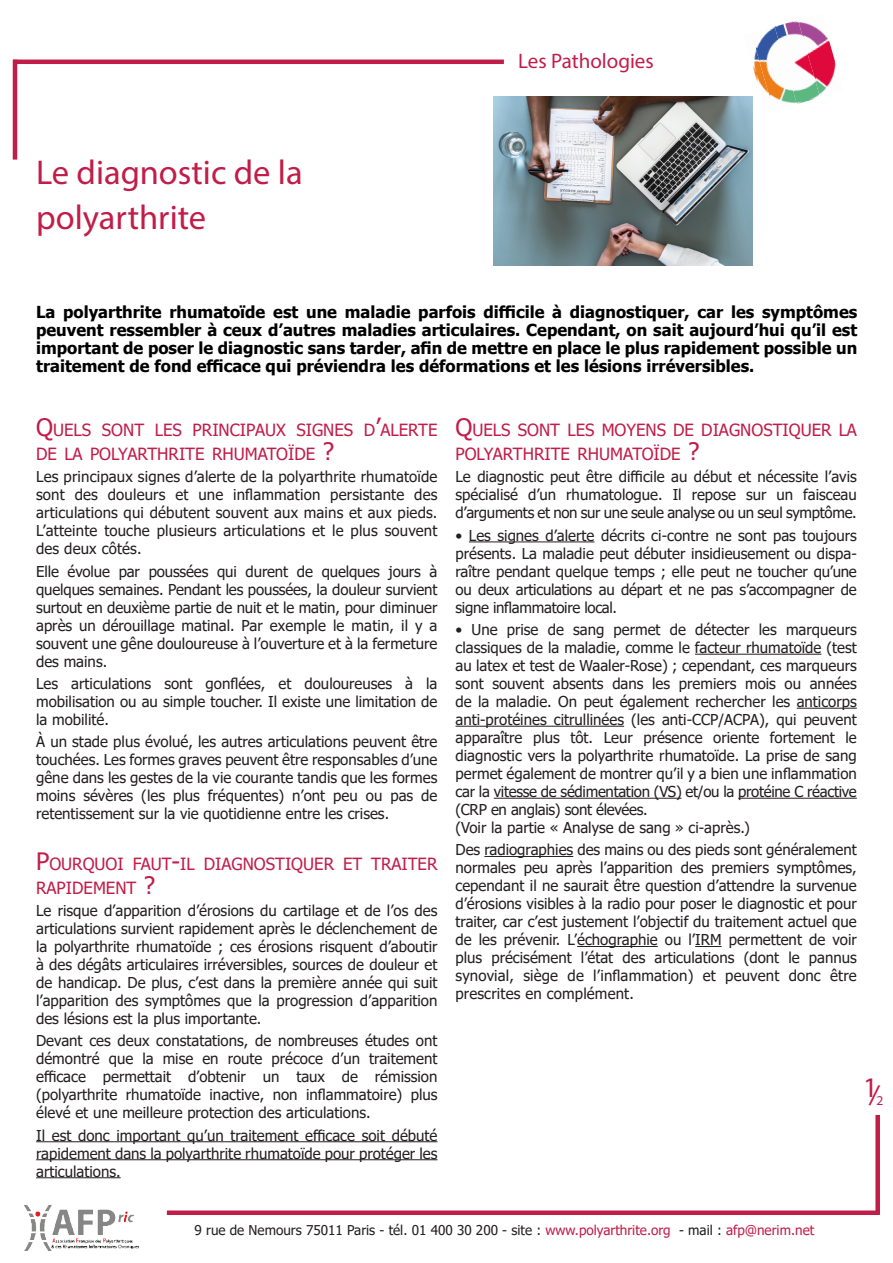
<style>
.page{position:relative;width:893px;height:1263px;background:#fff}
.page>*{position:absolute;margin:0;border:0;box-sizing:border-box;transform-origin:0 0}
.t1{font:34.5px/45px "Myriad Pro";color:#c11d49}
.t2{font:28.5px "Myriad Pro";color:#c11d49}
.t3{font:21px "Myriad Pro";color:#c11d49}
.titre{font:16.8px/24px "Tahoma";color:#c11d49}
.t4{font:700 16.5px/18px "Tahoma";color:#000001;text-align:justify}
.Style_de_paragraphe{font:15px/18px "Tahoma";color:#231f20;text-align:justify}
.t5{font:13.5px "Tahoma";color:#231f20}
.t6{font:13.5px "Myriad Pro";color:#c11d49}
.s1{font-size:24px}
.s2{color:#c11d49}
</style>
<div class="page">
<hr style="left:36px;top:1141px;width:401px;height:1px;background:#231f20">
<hr style="left:36px;top:1159px;width:401px;height:1px;background:#231f20">
<hr style="left:36px;top:1177px;width:85px;height:1px;background:#231f20">
<hr style="left:469px;top:541px;width:125px;height:1px;background:#231f20">
<hr style="left:695px;top:654px;width:126px;height:1px;background:#231f20">
<hr style="left:797px;top:708px;width:60px;height:1px;background:#231f20">
<hr style="left:455px;top:726px;width:169px;height:1px;background:#231f20">
<hr style="left:494px;top:798px;width:187px;height:1px;background:#231f20">
<hr style="left:738px;top:798px;width:119px;height:1px;background:#231f20">
<hr style="left:484px;top:856px;width:89px;height:1px;background:#231f20">
<hr style="left:577px;top:946px;width:81px;height:1px;background:#231f20">
<svg style="left:695px;top:946px;width:27px;height:1px"></svg>
<hr style="left:13px;top:60px;width:491px;height:4px;background:#c11d49">
<hr style="left:13px;top:60px;width:4px;height:100px;background:#c11d49">
<div style="left:167px;top:1210px;width:713px;height:5px;background:#c11d49"></div>
<div style="left:875px;top:1115px;width:5px;height:100px;background:#c11d49"></div>
<img style="left:24px;top:1205px;width:114px;height:45px">
<img style="left:493px;top:97px;width:260px;height:168px">
<img style="left:820px;top:30px;width:16px;height:64px">
<img style="left:775px;top:21px;width:45px;height:83px">
<img style="left:766px;top:27px;width:31px;height:77px">
<img style="left:744px;top:33px;width:30px;height:80px">
<p class="t3" style="left:518px;top:48px;width:137px">Les Pathologies</p>
<p class="t1" style="left:36px;top:150px;width:268px">Le diagnostic de la polyarthrite</p>
<p class="t4" style="left:36px;top:304px;width:823px">La polyarthrite rhumatoïde est une maladie parfois difficile à diagnostiquer, car les symptômes peuvent ressembler à ceux d’autres maladies articulaires. Cependant, on sait aujourd’hui qu’il est important de poser le diagnostic sans tarder, afin de mettre en place le plus rapidement possible un traitement de fond efficace qui préviendra les déformations et les lésions irréversibles.</p>
<p class="titre" style="left:36px;top:419px;width:403px"><span class="s1">Q</span>UELS SONT LES PRINCIPAUX SIGNES D<span class="s1">’</span>ALERTE<br>DE LA POLYARTHRITE RHUMATOÏDE <span class="s1">?</span></p>
<p class="Style_de_paragraphe" style="left:36px;top:469px;width:403px">Les principaux signes d’alerte de la polyarthrite rhumatoïde sont des douleurs et une inflammation persistante des articulations qui débutent souvent aux mains et aux pieds.<br>L’atteinte touche plusieurs articulations et le plus souvent des deux côtés.</p>
<p class="Style_de_paragraphe" style="left:36px;top:563px;width:403px">Elle évolue par poussées qui durent de quelques jours à quelques semaines. Pendant les poussées, la douleur survient surtout en deuxième partie de nuit et le matin, pour diminuer après un dérouillage matinal. Par exemple le matin, il y a souvent une gêne douloureuse à l’ouverture et à la fermeture des mains.</p>
<p class="Style_de_paragraphe" style="left:36px;top:675px;width:403px">Les articulations sont gonflées, et douloureuses à la mobilisation ou au simple toucher. Il existe une limitation de la mobilité.</p>
<p class="Style_de_paragraphe" style="left:36px;top:734px;width:403px">À un stade plus évolué, les autres articulations peuvent être touchées. Les formes graves peuvent être responsables d’une gêne dans les gestes de la vie courante tandis que les formes moins sévères (les plus fréquentes) n’ont peu ou pas de retentissement sur la vie quotidienne entre les crises.</p>
<p class="titre" style="left:36px;top:852px;width:403px"><span class="s1">P</span>OURQUOI FAUT<span class="s1">-</span>IL DIAGNOSTIQUER ET TRAITER<br>RAPIDEMENT <span class="s1">?</span></p>
<p class="Style_de_paragraphe" style="left:36px;top:902px;width:403px">Le risque d’apparition d’érosions du cartilage et de l’os des articulations survient rapidement après le déclenchement de la polyarthrite rhumatoïde ; ces érosions risquent d’aboutir à des dégâts articulaires irréversibles, sources de douleur et de handicap. De plus, c’est dans la première année qui suit l’apparition des symptômes que la progression d’apparition des lésions est la plus importante.</p>
<p class="Style_de_paragraphe" style="left:36px;top:1033px;width:403px">Devant ces deux constatations, de nombreuses études ont démontré que la mise en route précoce d’un traitement efficace permettait d’obtenir un taux de rémission (polyarthrite rhumatoïde inactive, non inflammatoire) plus élevé et une meilleure protection des articulations.</p>
<p class="Style_de_paragraphe" style="left:36px;top:1127px;width:403px">Il est donc important qu’un traitement efficace soit débuté rapidement dans la polyarthrite rhumatoïde pour protéger les articulations.</p>
<p class="titre" style="left:455px;top:419px;width:403px"><span class="s1">Q</span>UELS SONT LES MOYENS DE DIAGNOSTIQUER LA<br>POLYARTHRITE RHUMATOÏDE <span class="s1">?</span></p>
<p class="Style_de_paragraphe" style="left:455px;top:469px;width:403px">Le diagnostic peut être difficile au début et nécessite l’avis spécialisé d’un rhumatologue. Il repose sur un faisceau d’arguments et non sur une seule analyse ou un seul symptôme.</p>
<p class="Style_de_paragraphe" style="left:455px;top:527px;width:403px">• Les signes d’alerte décrits ci-contre ne sont pas toujours présents. La maladie peut débuter insidieusement ou dispa&shy;raître pendant quelque temps ; elle peut ne toucher qu’une ou deux articulations au départ et ne pas s’accompagner de signe inflammatoire local.</p>
<p class="Style_de_paragraphe" style="left:455px;top:621px;width:403px">• Une prise de sang permet de détecter les marqueurs classiques de la maladie, comme le facteur rhumatoïde (test au latex et test de Waaler-Rose) ; cependant, ces marqueurs sont souvent absents dans les premiers mois ou années de la maladie. On peut également rechercher les anticorps anti-protéines citrullinées (les anti-CCP/ACPA), qui peuvent apparaître plus tôt. Leur présence oriente fortement le diagnostic vers la polyarthrite rhumatoïde. La prise de sang permet également de montrer qu’il y a bien une inflammation car la vitesse de sédimentation (VS) et/ou la protéine C réactive (CRP en anglais) sont élevées.</p>
<p class="Style_de_paragraphe" style="left:455px;top:819px;width:296px">(Voir la partie « Analyse de sang » ci-après.)</p>
<p class="Style_de_paragraphe" style="left:455px;top:842px;width:403px">Des radiographies des mains ou des pieds sont généralement normales peu après l’apparition des premiers symptômes, cependant il ne saurait être question d’attendre la survenue d’érosions visibles à la radio pour poser le diagnostic et pour traiter, car c’est justement l’objectif du traitement actuel que de les prévenir. L’échographie ou l’IRM permettent de voir plus précisément l’état des articulations (dont le pannus synovial, siège de l’inflammation) et peuvent donc être prescrites en complément.</p>
<p class="t2" style="left:863px;top:1070px;width:16px">1</p>
<p class="t6" style="left:876px;top:1092px;width:8px">2</p>
<p class="t5" style="left:195px;top:1221px;width:621px">9 rue de Nemours 75011 Paris - tél. 01 400 30 200 - site : <span class="s2">www.polyarthrite.org</span> - mail : <span class="s2">afp@nerim.net</span></p>
</div>
